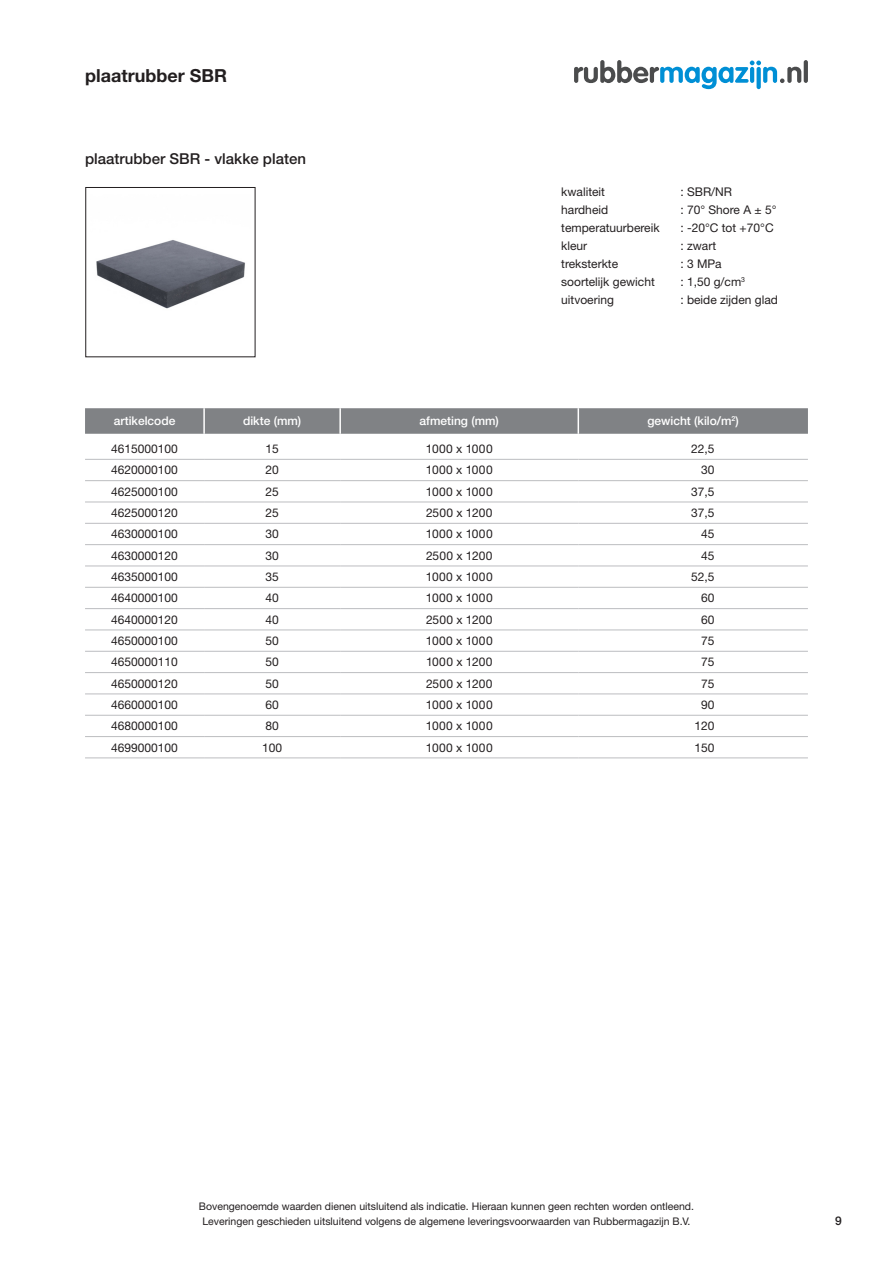
<style>
.page{position:relative;width:893px;height:1263px;background:#fff}
.page>*{position:absolute;margin:0;border:0;box-sizing:border-box;transform-origin:0 0}
.Gen-condition{font:700 18px "Helvetica Neue LT Std";color:#231f20}
.t1{font:500 15px "Helvetica Neue LT Std";color:#231f20}
.t2{font:12px "Helvetica Neue LT Std";color:#231f20}
.t3{font:12px "Helvetica Neue LT Std";letter-spacing:.03em;color:#231f20}
.t4{font:500 12px "Helvetica Neue LT Std";color:#fff}
.t5{font:500 12px "Helvetica Neue LT Std";color:#231f20}
.t6{font:10.5px/15px "Helvetica Neue LT Std";color:#231f20;text-align:center}
</style>
<div class="page">
<svg style="left:574px;top:60px;width:227px;height:29px"></svg>
<hr style="left:804px;top:60px;width:4px;height:23px;background:#4b4c4d;border-radius:2px">
<img style="left:96px;top:240px;width:149px;height:69px">
<div style="left:85px;top:187px;width:170px;height:170px;border:1px solid #231f20"></div>
<svg style="left:85px;top:408px;width:723px;height:26px;background:#838587"></svg>
<hr style="left:85px;top:459px;width:119px;height:1px;background:#bcbdc0">
<hr style="left:204px;top:459px;width:136px;height:1px;background:#bcbdc0">
<hr style="left:340px;top:459px;width:238px;height:1px;background:#bcbdc0">
<hr style="left:578px;top:459px;width:230px;height:1px;background:#bcbdc0">
<hr style="left:85px;top:480px;width:119px;height:1px;background:#bcbdc0">
<hr style="left:204px;top:480px;width:136px;height:1px;background:#bcbdc0">
<hr style="left:340px;top:480px;width:238px;height:1px;background:#bcbdc0">
<hr style="left:578px;top:480px;width:230px;height:1px;background:#bcbdc0">
<hr style="left:85px;top:502px;width:119px;height:1px;background:#bcbdc0">
<hr style="left:204px;top:502px;width:136px;height:1px;background:#bcbdc0">
<hr style="left:340px;top:502px;width:238px;height:1px;background:#bcbdc0">
<hr style="left:578px;top:502px;width:230px;height:1px;background:#bcbdc0">
<hr style="left:85px;top:523px;width:119px;height:1px;background:#bcbdc0">
<hr style="left:204px;top:523px;width:136px;height:1px;background:#bcbdc0">
<hr style="left:340px;top:523px;width:238px;height:1px;background:#bcbdc0">
<hr style="left:578px;top:523px;width:230px;height:1px;background:#bcbdc0">
<hr style="left:85px;top:544px;width:119px;height:1px;background:#bcbdc0">
<hr style="left:204px;top:544px;width:136px;height:1px;background:#bcbdc0">
<hr style="left:340px;top:544px;width:238px;height:1px;background:#bcbdc0">
<hr style="left:578px;top:544px;width:230px;height:1px;background:#bcbdc0">
<hr style="left:85px;top:566px;width:119px;height:1px;background:#bcbdc0">
<hr style="left:204px;top:566px;width:136px;height:1px;background:#bcbdc0">
<hr style="left:340px;top:566px;width:238px;height:1px;background:#bcbdc0">
<hr style="left:578px;top:566px;width:230px;height:1px;background:#bcbdc0">
<hr style="left:85px;top:587px;width:119px;height:1px;background:#bcbdc0">
<hr style="left:204px;top:587px;width:136px;height:1px;background:#bcbdc0">
<hr style="left:340px;top:587px;width:238px;height:1px;background:#bcbdc0">
<hr style="left:578px;top:587px;width:230px;height:1px;background:#bcbdc0">
<hr style="left:85px;top:608px;width:119px;height:1px;background:#bcbdc0">
<hr style="left:204px;top:608px;width:136px;height:1px;background:#bcbdc0">
<hr style="left:340px;top:608px;width:238px;height:1px;background:#bcbdc0">
<hr style="left:578px;top:608px;width:230px;height:1px;background:#bcbdc0">
<hr style="left:85px;top:629px;width:119px;height:1px;background:#bcbdc0">
<hr style="left:204px;top:629px;width:136px;height:1px;background:#bcbdc0">
<hr style="left:340px;top:629px;width:238px;height:1px;background:#bcbdc0">
<hr style="left:578px;top:629px;width:230px;height:1px;background:#bcbdc0">
<hr style="left:85px;top:651px;width:119px;height:1px;background:#bcbdc0">
<hr style="left:204px;top:651px;width:136px;height:1px;background:#bcbdc0">
<hr style="left:340px;top:651px;width:238px;height:1px;background:#bcbdc0">
<hr style="left:578px;top:651px;width:230px;height:1px;background:#bcbdc0">
<hr style="left:85px;top:672px;width:119px;height:1px;background:#bcbdc0">
<hr style="left:204px;top:672px;width:136px;height:1px;background:#bcbdc0">
<hr style="left:340px;top:672px;width:238px;height:1px;background:#bcbdc0">
<hr style="left:578px;top:672px;width:230px;height:1px;background:#bcbdc0">
<hr style="left:85px;top:693px;width:119px;height:1px;background:#bcbdc0">
<hr style="left:204px;top:693px;width:136px;height:1px;background:#bcbdc0">
<hr style="left:340px;top:693px;width:238px;height:1px;background:#bcbdc0">
<hr style="left:578px;top:693px;width:230px;height:1px;background:#bcbdc0">
<hr style="left:85px;top:715px;width:119px;height:1px;background:#bcbdc0">
<hr style="left:204px;top:715px;width:136px;height:1px;background:#bcbdc0">
<hr style="left:340px;top:715px;width:238px;height:1px;background:#bcbdc0">
<hr style="left:578px;top:715px;width:230px;height:1px;background:#bcbdc0">
<hr style="left:85px;top:736px;width:119px;height:1px;background:#bcbdc0">
<hr style="left:204px;top:736px;width:136px;height:1px;background:#bcbdc0">
<hr style="left:340px;top:736px;width:238px;height:1px;background:#bcbdc0">
<hr style="left:578px;top:736px;width:230px;height:1px;background:#bcbdc0">
<hr style="left:85px;top:757px;width:119px;height:1px;background:#bcbdc0">
<hr style="left:204px;top:757px;width:136px;height:1px;background:#bcbdc0">
<hr style="left:340px;top:757px;width:238px;height:1px;background:#bcbdc0">
<hr style="left:578px;top:757px;width:230px;height:1px;background:#bcbdc0">
<p class="Gen-condition" style="left:85px;top:65px;width:144px">plaatrubber SBR</p>
<p class="t1" style="left:85px;top:150px;width:222px">plaatrubber SBR - vlakke platen</p>
<p class="t2" style="left:561px;top:184px;width:45px">kwaliteit</p>
<p class="t2" style="left:680px;top:184px;width:53px">: SBR/NR</p>
<p class="t2" style="left:561px;top:202px;width:48px">hardheid</p>
<p class="t2" style="left:680px;top:202px;width:98px">: 70° Shore A ± 5°</p>
<p class="t2" style="left:561px;top:220px;width:100px">temperatuurbereik</p>
<p class="t2" style="left:680px;top:220px;width:95px">: -20°C tot +70°C</p>
<p class="t2" style="left:561px;top:238px;width:28px">kleur</p>
<p class="t2" style="left:680px;top:238px;width:37px">: zwart</p>
<p class="t2" style="left:561px;top:256px;width:58px">treksterkte</p>
<p class="t2" style="left:680px;top:256px;width:43px">: 3 MPa</p>
<p class="t2" style="left:561px;top:274px;width:95px">soortelijk gewicht</p>
<p class="t2" style="left:680px;top:274px;width:66px">: 1,50 g/cm<sup>3</sup></p>
<p class="t2" style="left:561px;top:292px;width:54px">uitvoering</p>
<p class="t2" style="left:680px;top:292px;width:99px">: beide zijden glad</p>
<p class="t4" style="left:114px;top:414px;width:63px">artikelcode</p>
<p class="t4" style="left:243px;top:414px;width:60px">dikte (mm)</p>
<p class="t4" style="left:420px;top:414px;width:81px">afmeting (mm)</p>
<p class="t4" style="left:647px;top:414px;width:93px">gewicht (kilo/m<sup>2</sup>)</p>
<p class="t2" style="left:111px;top:441px;width:68px">4615000100</p>
<p class="t2" style="left:265px;top:441px;width:15px">15</p>
<p class="t3" style="left:426px;top:441px;width:68px">1000 x 1000</p>
<p class="t2" style="left:691px;top:441px;width:25px">22,5</p>
<p class="t2" style="left:111px;top:463px;width:68px">4620000100</p>
<p class="t2" style="left:265px;top:463px;width:15px">20</p>
<p class="t3" style="left:426px;top:463px;width:68px">1000 x 1000</p>
<p class="t2" style="left:701px;top:463px;width:15px">30</p>
<p class="t2" style="left:111px;top:484px;width:68px">4625000100</p>
<p class="t2" style="left:265px;top:484px;width:15px">25</p>
<p class="t3" style="left:426px;top:484px;width:68px">1000 x 1000</p>
<p class="t2" style="left:691px;top:484px;width:25px">37,5</p>
<p class="t2" style="left:111px;top:505px;width:68px">4625000120</p>
<p class="t2" style="left:265px;top:505px;width:15px">25</p>
<p class="t2" style="left:426px;top:505px;width:68px">2500 x 1200</p>
<p class="t2" style="left:691px;top:505px;width:25px">37,5</p>
<p class="t2" style="left:111px;top:527px;width:68px">4630000100</p>
<p class="t2" style="left:265px;top:527px;width:15px">30</p>
<p class="t3" style="left:426px;top:527px;width:68px">1000 x 1000</p>
<p class="t2" style="left:701px;top:527px;width:15px">45</p>
<p class="t2" style="left:111px;top:548px;width:68px">4630000120</p>
<p class="t2" style="left:265px;top:548px;width:15px">30</p>
<p class="t2" style="left:426px;top:548px;width:68px">2500 x 1200</p>
<p class="t2" style="left:701px;top:548px;width:15px">45</p>
<p class="t2" style="left:111px;top:569px;width:68px">4635000100</p>
<p class="t2" style="left:265px;top:569px;width:15px">35</p>
<p class="t3" style="left:426px;top:569px;width:68px">1000 x 1000</p>
<p class="t2" style="left:691px;top:569px;width:25px">52,5</p>
<p class="t2" style="left:111px;top:591px;width:68px">4640000100</p>
<p class="t2" style="left:265px;top:591px;width:15px">40</p>
<p class="t3" style="left:426px;top:591px;width:68px">1000 x 1000</p>
<p class="t2" style="left:701px;top:591px;width:15px">60</p>
<p class="t2" style="left:111px;top:612px;width:68px">4640000120</p>
<p class="t2" style="left:265px;top:612px;width:15px">40</p>
<p class="t2" style="left:426px;top:612px;width:68px">2500 x 1200</p>
<p class="t2" style="left:701px;top:612px;width:15px">60</p>
<p class="t2" style="left:111px;top:633px;width:68px">4650000100</p>
<p class="t2" style="left:265px;top:633px;width:15px">50</p>
<p class="t3" style="left:426px;top:633px;width:68px">1000 x 1000</p>
<p class="t2" style="left:701px;top:633px;width:15px">75</p>
<p class="t2" style="left:111px;top:655px;width:68px">4650000110</p>
<p class="t2" style="left:265px;top:655px;width:15px">50</p>
<p class="t2" style="left:426px;top:655px;width:68px">1000 x 1200</p>
<p class="t2" style="left:701px;top:655px;width:15px">75</p>
<p class="t2" style="left:111px;top:676px;width:68px">4650000120</p>
<p class="t2" style="left:265px;top:676px;width:15px">50</p>
<p class="t2" style="left:426px;top:676px;width:68px">2500 x 1200</p>
<p class="t2" style="left:701px;top:676px;width:15px">75</p>
<p class="t2" style="left:111px;top:697px;width:68px">4660000100</p>
<p class="t2" style="left:265px;top:697px;width:15px">60</p>
<p class="t3" style="left:426px;top:697px;width:68px">1000 x 1000</p>
<p class="t2" style="left:701px;top:697px;width:15px">90</p>
<p class="t2" style="left:111px;top:719px;width:68px">4680000100</p>
<p class="t2" style="left:265px;top:719px;width:15px">80</p>
<p class="t3" style="left:426px;top:719px;width:68px">1000 x 1000</p>
<p class="t2" style="left:694px;top:719px;width:22px">120</p>
<p class="t2" style="left:111px;top:740px;width:68px">4699000100</p>
<p class="t2" style="left:262px;top:740px;width:22px">100</p>
<p class="t3" style="left:426px;top:740px;width:68px">1000 x 1000</p>
<p class="t2" style="left:694px;top:740px;width:22px">150</p>
<p class="t6" style="left:199px;top:1198px;width:497px">Bovengenoemde waarden dienen uitsluitend als indicatie. Hieraan kunnen geen rechten worden ontleend.<br>Leveringen geschieden uitsluitend volgens de algemene leveringsvoorwaarden van Rubbermagazijn B.V.</p>
<p class="t5" style="left:835px;top:1213px;width:8px">9</p>
</div>
